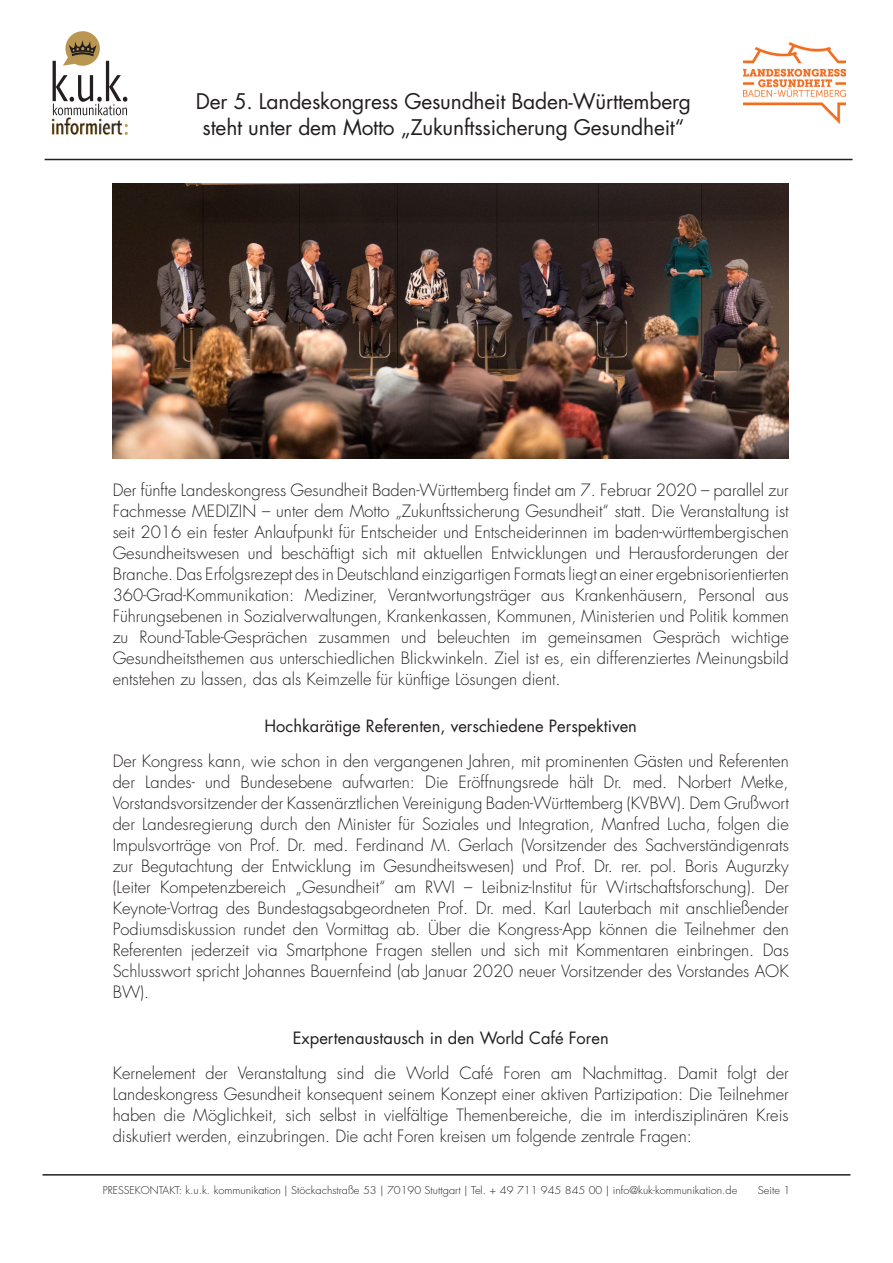
<style>
.page{position:relative;width:893px;height:1263px;background:#fff}
.page>*{position:absolute;margin:0;border:0;box-sizing:border-box;transform-origin:0 0}
.t1{font:300 condensed 21.75px "Agilita Com";letter-spacing:.01em;color:#231f20}
.t2{font:21px/25.5px "Futura";letter-spacing:-.01em;color:#231f20;text-align:center}
.t3{font:300 16.5px/21px "Futura";color:#231f20;text-align:justify}
.t4{font:16.5px "Futura";color:#231f20}
.t5{font:300 10.5px "Futura";color:#231f20}
.t6{font:300 10.5px "Futura";color:#231f20;scale:1.05 1}
.s1{color:#b99652}
</style>
<div class="page">
<hr style="left:43px;top:1174px;width:807px;height:1px;background:#231f20">
<svg style="left:52px;top:31px;width:76px;height:104px"></svg>
<hr style="left:45px;top:159px;width:808px;height:1px;background:#231f20">
<img style="left:743px;top:43px;width:102px;height:80px">
<img style="left:113px;top:184px;width:676px;height:274px">
<p class="t1" style="left:51px;top:112px;width:79px">informiert<span class="s1">:</span></p>
<p class="t2" style="left:196px;top:89px;width:497px">Der 5. Landeskongress Gesundheit Baden-Württemberg steht unter dem Motto „Zukunftssicherung Gesundheit“</p>
<p class="t3" style="left:113px;top:480px;width:678px">Der fünfte Landeskongress Gesundheit Baden-Württemberg findet am 7. Februar 2020 – parallel zur Fachmesse MEDIZIN – unter dem Motto „Zukunftssicherung Gesundheit“ statt. Die Veranstaltung ist seit 2016 ein fester Anlaufpunkt für Entscheider und Entscheiderinnen im baden-württembergischen Gesundheitswesen und beschäftigt sich mit aktuellen Entwicklungen und Herausforderungen der Branche. Das Erfolgsrezept des in Deutschland einzigartigen Formats liegt an einer ergebnisorientierten 360-Grad-Kommunikation: Mediziner, Verantwortungsträger aus Krankenhäusern, Personal aus Führungsebenen in Sozialverwaltungen, Krankenkassen, Kommunen, Ministerien und Politik kommen zu Round-Table-Gesprächen zusammen und beleuchten im gemeinsamen Gespräch wichtige Gesundheitsthemen aus unterschiedlichen Blickwinkeln. Ziel ist es, ein differenziertes Meinungsbild entstehen zu lassen, das als Keimzelle für künftige Lösungen dient.</p>
<p class="t4" style="left:264px;top:716px;width:374px">Hochkarätige Referenten, verschiedene Perspektiven</p>
<p class="t3" style="left:113px;top:751px;width:678px">Der Kongress kann, wie schon in den vergangenen Jahren, mit prominenten Gästen und Referenten der Landes- und Bundesebene aufwarten: Die Eröffnungsrede hält Dr. med. Norbert Metke, Vorstandsvorsitzender der Kassenärztlichen Vereinigung Baden-Württemberg (KVBW). Dem Grußwort der Landesregierung durch den Minister für Soziales und Integration, Manfred Lucha, folgen die Impulsvorträge von Prof. Dr. med. Ferdinand M. Gerlach (Vorsitzender des Sachverständigenrats zur Begutachtung der Entwicklung im Gesundheitswesen) und Prof. Dr. rer. pol. Boris Augurzky (Leiter Kompetenzbereich „Gesundheit“ am RWI – Leibniz-Institut für Wirtschaftsforschung). Der Keynote-Vortrag des Bundestagsabgeordneten Prof. Dr. med. Karl Lauterbach mit anschließender Podiumsdiskussion rundet den Vormittag ab. Über die Kongress-App können die Teilnehmer den Referenten jederzeit via Smartphone Fragen stellen und sich mit Kommentaren einbringen. Das Schlusswort spricht Johannes Bauernfeind (ab Januar 2020 neuer Vorsitzender des Vorstandes AOK BW).</p>
<p class="t4" style="left:293px;top:1028px;width:317px">Expertenaustausch in den World Café Foren</p>
<p class="t3" style="left:113px;top:1063px;width:678px">Kernelement der Veranstaltung sind die World Café Foren am Nachmittag. Damit folgt der Landeskongress Gesundheit konsequent seinem Konzept einer aktiven Partizipation: Die Teilnehmer haben die Möglichkeit, sich selbst in vielfältige Themenbereiche, die im interdisziplinären Kreis diskutiert werden, einzubringen. Die acht Foren kreisen um folgende zentrale Fragen:</p>
<p class="t5" style="left:103px;top:1184px;width:636px">PRESSEKONTAKT: k.u.k. kommunikation | Stöckachstraße 53 | 70190 Stuttgart | Tel. + 49 711 945 845 00 | info@kuk-kommunikation.de</p>
<p class="t6" style="left:758px;top:1184px;width:32px">Seite 1</p>
</div>
